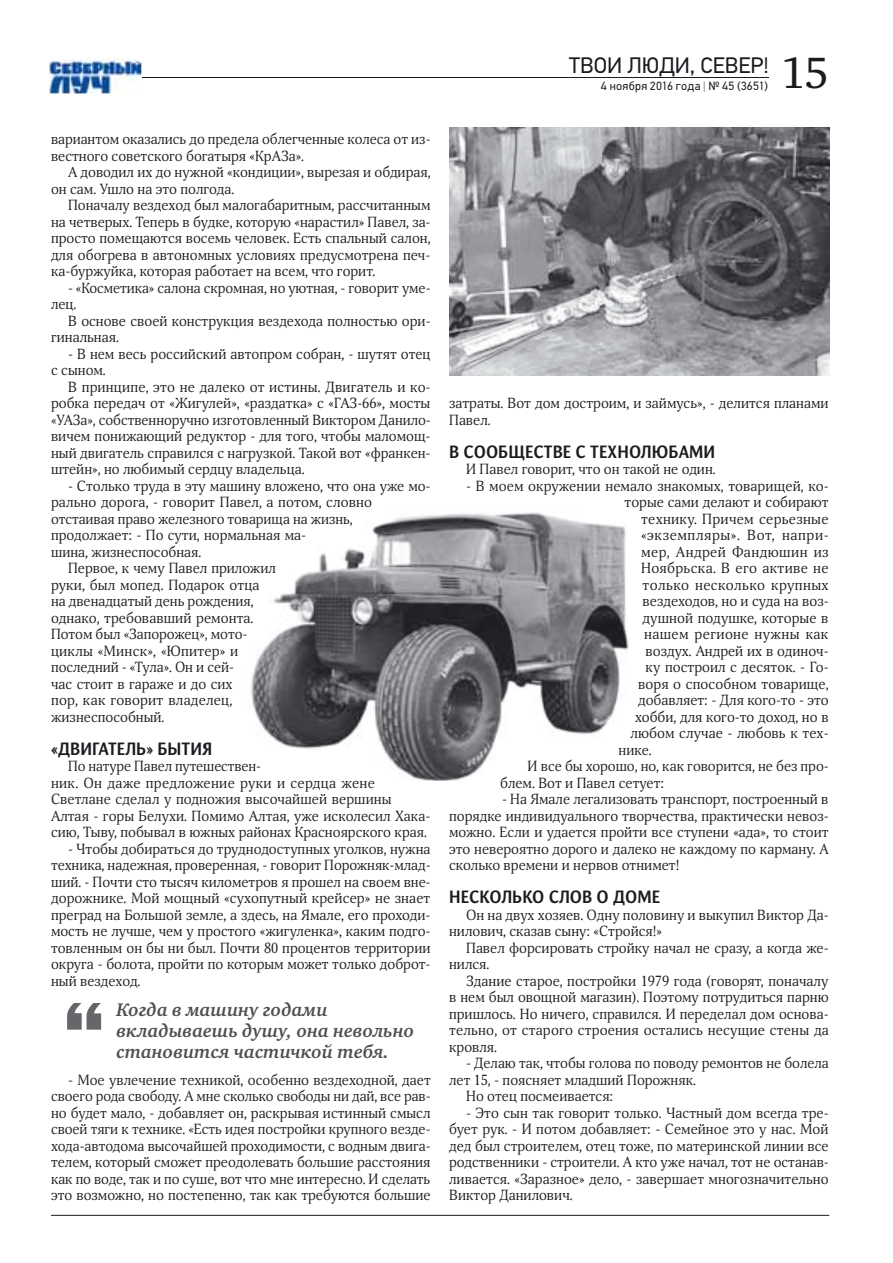
<style>
.page{position:relative;width:893px;height:1263px;background:#fff}
.page>*{position:absolute;margin:0;border:0;box-sizing:border-box;transform-origin:0 0}
.t1{font:45px "Charter C";color:#1b1c20}
.t2{font:22.5px "PF Din Text Pro";color:#1b1c20}
.t3{font:italic 700 18.75px/21px "Charter C";color:#504e53}
.t4{font:700 17.25px "Orbi Sans";letter-spacing:.01em;color:#1b1c20}
.t5{font:14.25px/16.5px "Orbi";color:#1b1c20}
.t6{font:14.25px "Orbi";letter-spacing:.025em;color:#1b1c20}
.t7{font:14.25px "Orbi";letter-spacing:.02em;color:#1b1c20}
.t8{font:14.25px "Orbi";letter-spacing:.04em;color:#1b1c20}
.t9{font:12px "PF Din Text Pro";letter-spacing:.02em;color:#1b1c20}
.s1{color:#818084}
</style>
<div class="page">
<hr style="left:51px;top:1215px;width:778px;height:1px;background:#1b1c20">
<hr style="left:134px;top:78px;width:635px;height:1px;background:#1b1c20">
<img style="left:49px;top:58px;width:92px;height:36px">
<img style="left:251px;top:512px;width:378px;height:269px">
<img style="left:449px;top:128px;width:380px;height:247px">
<svg style="left:67px;top:1003px;width:34px;height:27px"></svg>
<p class="t5" style="left:51px;top:131px;width:381px">вариантом оказались до предела облегченные колеса от из&shy;вестного советского богатыря «КрАЗа».</p>
<p class="t5" style="left:51px;top:164px;width:381px;text-indent:17px">А доводил их до нужной «кондиции», вырезая и обдирая, он сам. Ушло на это полгода.</p>
<p class="t5" style="left:51px;top:197px;width:381px;text-align:justify;text-indent:17px">Поначалу вездеход был малогабаритным, рассчитанным на четверых. Теперь в будке, которую «нарастил» Павел, за&shy;просто помещаются восемь человек. Есть спальный салон, для обогрева в автономных условиях предусмотрена печ&shy;ка-буржуйка, которая работает на всем, что горит.</p>
<p class="t5" style="left:51px;top:279px;width:381px;text-indent:17px">- «Косметика» салона скромная, но уютная, - говорит уме&shy;лец.</p>
<p class="t5" style="left:51px;top:312px;width:381px;text-indent:17px">В основе своей конструкция вездехода полностью ори&shy;гинальная.</p>
<p class="t5" style="left:51px;top:345px;width:381px;text-indent:17px">- В нем весь российский автопром собран, - шутят отец с сыном.</p>
<p class="t5" style="left:51px;top:378px;width:381px;text-align:justify;text-indent:17px">В принципе, это не далеко от истины. Двигатель и ко&shy;робка передач от «Жигулей», «раздатка» с «ГАЗ-66», мосты «УАЗа», собственноручно изготовленный Виктором Данило&shy;вичем понижающий редуктор - для того, чтобы маломощ&shy;ный двигатель справился с нагрузкой. Такой вот «франкен&shy;штейн», но любимый сердцу владельца.</p>
<p class="t5" style="left:68px;top:477px;width:364px">- Столько труда в эту машину вложено, что она уже мо-</p>
<p class="t5" style="left:51px;top:494px;width:322px">рально дорога, - говорит Павел, а потом, словно</p>
<p class="t5" style="left:51px;top:510px;width:303px">отстаивая право железного товарища на жизнь,</p>
<p class="t5" style="left:51px;top:527px;width:257px">продолжает: - По сути, нормальная ма-</p>
<p class="t5" style="left:51px;top:543px;width:152px">шина, жизнеспособная.</p>
<p class="t5" style="left:68px;top:560px;width:209px">Первое, к чему Павел приложил</p>
<p class="t5" style="left:51px;top:576px;width:210px">руки, был мопед. Подарок отца</p>
<p class="t5" style="left:51px;top:593px;width:204px">на двенадцатый день рождения,</p>
<p class="t5" style="left:51px;top:609px;width:204px">однако, требовавший ремонта.</p>
<p class="t5" style="left:51px;top:626px;width:198px">Потом был «Запорожец», мото-</p>
<p class="t5" style="left:51px;top:642px;width:189px">циклы «Минск», «Юпитер» и</p>
<p class="t5" style="left:51px;top:659px;width:184px">последний - «Тула». Он и сей-</p>
<p class="t5" style="left:51px;top:675px;width:183px">час стоит в гараже и до сих</p>
<p class="t5" style="left:51px;top:692px;width:183px">пор, как говорит владелец,</p>
<p class="t5" style="left:51px;top:708px;width:115px">жизнеспособный.</p>
<p class="t4" style="left:51px;top:737px;width:163px">«ДВИГАТЕЛЬ» БЫТИЯ</p>
<p class="t5" style="left:51px;top:758px;width:381px;text-indent:17px">По натуре Павел путешествен-<br>ник. Он даже предложение руки и сердца жене Светлане сделал у подножия высочайшей вершины Алтая - горы Белухи. Помимо Алтая, уже исколесил Хака&shy;сию, Тыву, побывал в южных районах Красноярского края.</p>
<p class="t5" style="left:51px;top:840px;width:381px;text-align:justify;text-indent:17px">- Чтобы добираться до труднодоступных уголков, нужна техника, надежная, проверенная, - говорит Порожняк-млад&shy;ший. - Почти сто тысяч километров я прошел на своем вне&shy;дорожнике. Мой мощный «сухопутный крейсер» не знает преград на Большой земле, а здесь, на Ямале, его проходи&shy;мость не лучше, чем у простого «жигуленка», каким подго&shy;товленным он бы ни был. Почти 80 процентов территории округа - болота, пройти по которым может только доброт&shy;ный вездеход.</p>
<h3 class="t3" style="left:116px;top:999px;width:299px">Когда в машину годами вкладываешь душу, она невольно становится частичкой тебя.</h3>
<p class="t5" style="left:51px;top:1071px;width:381px;text-align:justify;text-indent:17px">- Мое увлечение техникой, особенно вездеходной, дает своего рода свободу. А мне сколько свободы ни дай, все рав&shy;но будет мало, - добавляет он, раскрывая истинный смысл своей тяги к технике. «Есть идея постройки крупного везде&shy;хода-автодома высочайшей проходимости, с водным двига&shy;телем, который сможет преодолевать большие расстояния как по воде, так и по суше, вот что мне интересно. И сделать это возможно, но постепенно, так как требуются большие</p>
<h2 class="t2" style="left:569px;top:56px;width:201px">ТВОИ ЛЮДИ, СЕВЕР!</h2>
<p class="t9" style="left:601px;top:81px;width:168px">4 ноября 2016 года <span class="s1">|</span> № 45 (3651)</p>
<h1 class="t1" style="left:781px;top:46px;width:50px">15</h1>
<p class="t5" style="left:449px;top:395px;width:381px">затраты. Вот дом достроим, и займусь», - делится планами<br>Павел.</p>
<p class="t4" style="left:449px;top:440px;width:267px">В СООБЩЕСТВЕ С ТЕХНОЛЮБАМИ</p>
<p class="t5" style="left:466px;top:461px;width:251px">И Павел говорит, что он такой не один.</p>
<p class="t5" style="left:466px;top:477px;width:364px">- В моем окружении немало знакомых, товарищей, ко-</p>
<p class="t5" style="left:625px;top:494px;width:205px">торые сами делают и собирают</p>
<p class="t7" style="left:641px;top:510px;width:189px">технику. Причем серьезные</p>
<p class="t8" style="left:641px;top:527px;width:189px">«экземпляры». Вот, напри-</p>
<p class="t6" style="left:641px;top:543px;width:189px">мер, Андрей Фандюшин из</p>
<p class="t7" style="left:641px;top:560px;width:189px">Ноябрьска. В его активе не</p>
<p class="t6" style="left:643px;top:576px;width:188px">только несколько крупных</p>
<p class="t5" style="left:643px;top:593px;width:188px">вездеходов, но и суда на воз-</p>
<p class="t5" style="left:643px;top:609px;width:187px">душной подушке, которые в</p>
<p class="t6" style="left:644px;top:626px;width:186px">нашем регионе нужны как</p>
<p class="t5" style="left:646px;top:642px;width:184px">воздух. Андрей их в одиноч-</p>
<p class="t5" style="left:646px;top:659px;width:184px">ку построил с десяток. - Го-</p>
<p class="t5" style="left:638px;top:675px;width:192px">воря о способном товарище,</p>
<p class="t5" style="left:638px;top:692px;width:192px">добавляет: - Для кого-то - это</p>
<p class="t5" style="left:635px;top:708px;width:195px">хобби, для кого-то доход, но в</p>
<p class="t5" style="left:631px;top:725px;width:200px">любом случае - любовь к тех-</p>
<p class="t5" style="left:619px;top:741px;width:35px">нике.</p>
<p class="t5" style="left:528px;top:758px;width:303px">И все бы хорошо, но, как говорится, не без про-</p>
<p class="t5" style="left:500px;top:774px;width:166px">блем. Вот и Павел сетует:</p>
<p class="t5" style="left:449px;top:791px;width:381px;text-align:justify;text-indent:53px">- На Ямале легализовать транспорт, построенный в порядке индивидуального творчества, практически невоз&shy;можно. Если и удается пройти все ступени «ада», то стоит это невероятно дорого и далеко не каждому по карману. А сколько времени и нервов отнимет!</p>
<p class="t4" style="left:449px;top:886px;width:212px">НЕСКОЛЬКО СЛОВ О ДОМЕ</p>
<p class="t5" style="left:449px;top:906px;width:381px;text-indent:17px">Он на двух хозяев. Одну половину и выкупил Виктор Да&shy;нилович, сказав сыну: «Стройся!»</p>
<p class="t5" style="left:449px;top:939px;width:381px;text-indent:17px">Павел форсировать стройку начал не сразу, а когда же&shy;нился.</p>
<p class="t5" style="left:449px;top:972px;width:381px;text-align:justify;text-indent:17px">Здание старое, постройки 1979 года (говорят, поначалу в нем был овощной магазин). Поэтому потрудиться парню пришлось. Но ничего, справился. И переделал дом основа&shy;тельно, от старого строения остались несущие стены да кровля.</p>
<p class="t5" style="left:466px;top:1055px;width:364px">- Делаю так, чтобы голова по поводу ремонтов не болела</p>
<p class="t5" style="left:449px;top:1071px;width:248px">лет 15, - поясняет младший Порожняк.</p>
<p class="t5" style="left:466px;top:1088px;width:149px">Но отец посмеивается:</p>
<p class="t5" style="left:449px;top:1104px;width:381px;text-align:justify;text-indent:17px">- Это сын так говорит только. Частный дом всегда тре&shy;бует рук. - И потом добавляет: - Семейное это у нас. Мой дед был строителем, отец тоже, по материнской линии все родственники - строители. А кто уже начал, тот не останав&shy;ливается. «Заразное» дело, - завершает многозначительно Виктор Данилович.</p>
</div>
